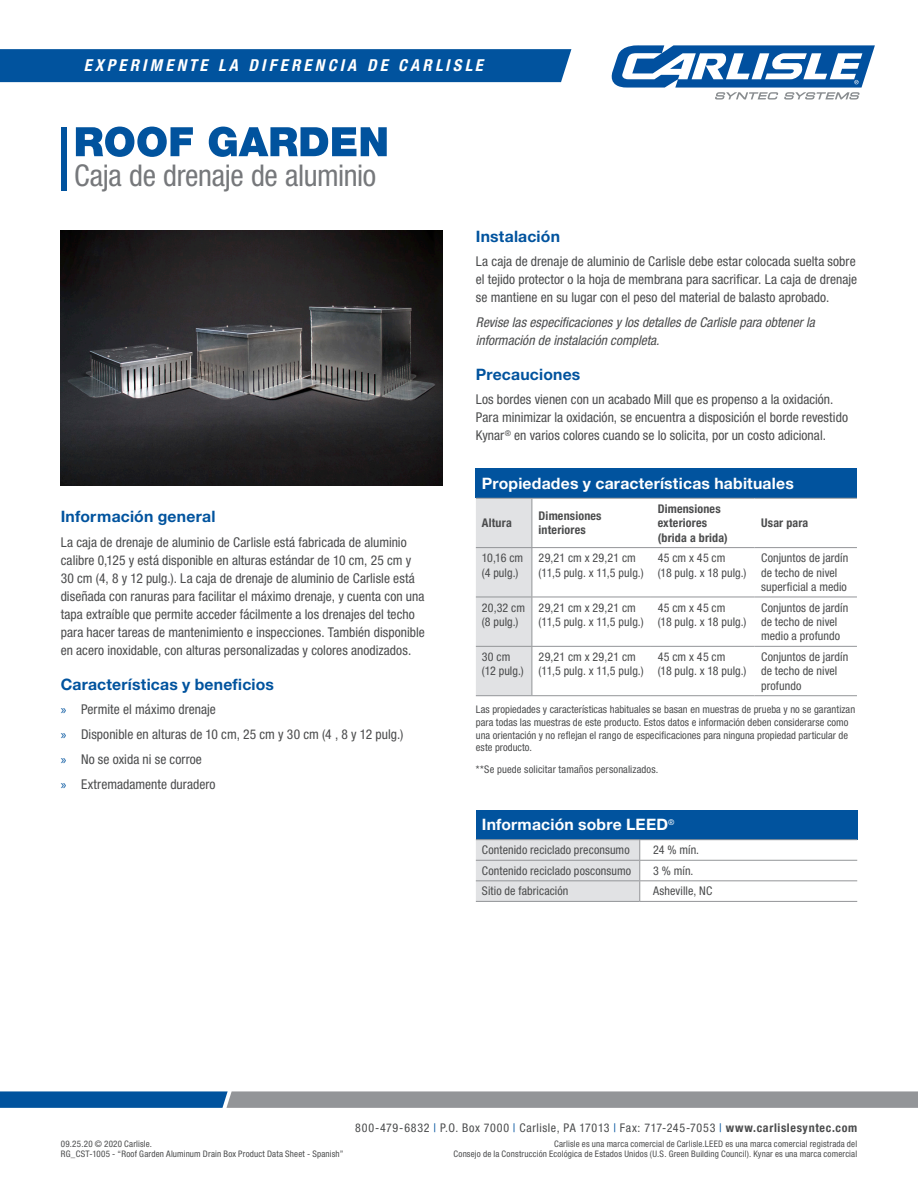
<style>
.page{position:relative;width:918px;height:1188px;background:#fff}
.page>*{position:absolute;margin:0;border:0;box-sizing:border-box;transform-origin:0 0}
.t1{font:condensed 30px "Helvetica Neue LT Std";letter-spacing:-.01em;color:#76787b}
.t2{font:italic 700 condensed 16.5px "Helvetica Neue LT Std";letter-spacing:.2em;color:#fff}
.t3{font:700 15.75px "Helvetica Neue LT Std";letter-spacing:.01em;color:#01539e}
.t4{font:700 15.75px "Helvetica Neue LT Std";letter-spacing:.015em;color:#fff}
.t5{font:condensed 13.5px/18px "Helvetica Neue LT Std";letter-spacing:.005em;color:#4b4c4d}
.t6{font:italic condensed 13.5px/18px "Helvetica Neue LT Std";color:#4b4c4d}
.t7{font:condensed 12px/14.4px "Helvetica Neue LT Std";letter-spacing:.005em;color:#4b4c4d}
.t8{font:condensed 12px "Helvetica Neue LT Std";letter-spacing:.05em;color:#4b4c4d}
.t9{font:700 condensed 12px/14.4px "Helvetica Neue LT Std";letter-spacing:.015em;color:#4b4c4d}
.t10{font:condensed 10.5px/12.8px "Helvetica Neue LT Std";letter-spacing:.005em;color:#4b4c4d}
.t11{font:condensed 9px "Helvetica Neue LT Std";letter-spacing:.02em;color:#4b4c4d}
.s1{font-family:"Myriad Pro";font-stretch:normal;color:#01539e}
.s2{color:#01539e}
.s3{font-weight:700}
</style>
<div class="page">
<svg style="left:76px;top:127px;width:117px;height:30px"></svg>
<svg style="left:209px;top:127px;width:178px;height:30px"></svg>
<div style="left:61px;top:127px;width:6px;height:64px;background:#01539e"></div>
<svg style="left:0;top:1091px;width:918px;height:17px;background:#74899d"></svg>
<div style="left:0;top:49px;width:571px;height:33px;background:#01539e"></div>
<svg style="left:612px;top:45px;width:263px;height:55px"></svg>
<img style="left:61px;top:230px;width:381px;height:256px">
<div style="left:476px;top:810px;width:381px;height:30px;background:#01539e"></div>
<hr style="left:476px;top:839px;width:164px;height:1px;background:#939598">
<hr style="left:640px;top:839px;width:217px;height:1px;background:#939598">
<hr style="left:640px;top:860px;width:217px;height:1px;background:#939598">
<hr style="left:640px;top:880px;width:217px;height:1px;background:#939598">
<svg style="left:476px;top:840px;width:164px;height:61px;background:#dedfe1"></svg>
<hr style="left:476px;top:901px;width:164px;height:1px;background:#939598">
<hr style="left:640px;top:901px;width:217px;height:1px;background:#939598">
<div style="left:476px;top:469px;width:381px;height:29px;background:#01539e"></div>
<div style="left:476px;top:499px;width:56px;height:196px;background:#e1e2e4"></div>
<hr style="left:476px;top:498px;width:56px;height:1px;background:#939598">
<hr style="left:532px;top:498px;width:119px;height:1px;background:#939598">
<hr style="left:532px;top:499px;width:1px;height:48px;background:#939598">
<hr style="left:651px;top:498px;width:103px;height:1px;background:#939598">
<hr style="left:754px;top:498px;width:103px;height:1px;background:#939598">
<hr style="left:476px;top:547px;width:56px;height:1px;background:#939598">
<hr style="left:532px;top:547px;width:119px;height:1px;background:#939598">
<hr style="left:532px;top:548px;width:1px;height:49px;background:#939598">
<hr style="left:651px;top:547px;width:103px;height:1px;background:#939598">
<hr style="left:754px;top:547px;width:103px;height:1px;background:#939598">
<hr style="left:476px;top:597px;width:56px;height:1px;background:#939598">
<hr style="left:532px;top:597px;width:119px;height:1px;background:#939598">
<hr style="left:532px;top:597px;width:1px;height:49px;background:#939598">
<hr style="left:651px;top:597px;width:103px;height:1px;background:#939598">
<hr style="left:754px;top:597px;width:103px;height:1px;background:#939598">
<hr style="left:476px;top:646px;width:56px;height:1px;background:#939598">
<hr style="left:532px;top:646px;width:119px;height:1px;background:#939598">
<hr style="left:532px;top:647px;width:1px;height:48px;background:#939598">
<hr style="left:651px;top:646px;width:103px;height:1px;background:#939598">
<hr style="left:754px;top:646px;width:103px;height:1px;background:#939598">
<hr style="left:476px;top:695px;width:56px;height:1px;background:#939598">
<hr style="left:532px;top:695px;width:119px;height:1px;background:#939598">
<hr style="left:651px;top:695px;width:103px;height:1px;background:#939598">
<hr style="left:754px;top:695px;width:103px;height:1px;background:#939598">
<p class="t2" style="left:84px;top:55px;width:401px">EXPERIMENTE LA DIFERENCIA DE CARLISLE</p>
<p class="t1" style="left:74px;top:158px;width:304px">Caja de drenaje de aluminio</p>
<p class="t3" style="left:61px;top:507px;width:156px">Información general</p>
<p class="t5" style="left:61px;top:533px;width:366px">La caja de drenaje de aluminio de Carlisle está fabricada de aluminio calibre 0,125 y está disponible en alturas estándar de 10 cm, 25 cm y 30 cm (4, 8 y 12 pulg.). La caja de drenaje de aluminio de Carlisle está diseñada con ranuras para facilitar el máximo drenaje, y cuenta con una tapa extraíble que permite acceder fácilmente a los drenajes del techo para hacer tareas de mantenimiento e inspecciones. También disponible en acero inoxidable, con alturas personalizadas y colores anodizados.</p>
<p class="t3" style="left:61px;top:674px;width:215px">Características y beneficios</p>
<p class="t5" style="left:61px;top:701px;width:157px"><span class="s1">»</span> Permite el máximo drenaje</p>
<p class="t5" style="left:61px;top:725px;width:344px"><span class="s1">»</span> Disponible en alturas de 10 cm, 25 cm y 30 cm (4 , 8 y 12 pulg.)</p>
<p class="t5" style="left:61px;top:750px;width:143px"><span class="s1">»</span> No se oxida ni se corroe</p>
<p class="t5" style="left:61px;top:775px;width:156px"><span class="s1">»</span> Extremadamente duradero</p>
<p class="t3" style="left:476px;top:226px;width:86px">Instalación</p>
<p class="t5" style="left:476px;top:253px;width:383px">La caja de drenaje de aluminio de Carlisle debe estar colocada suelta sobre el tejido protector o la hoja de membrana para sacrificar. La caja de drenaje se mantiene en su lugar con el peso del material de balasto aprobado.</p>
<p class="t6" style="left:476px;top:314px;width:340px">Revise las especificaciones y los detalles de Carlisle para obtener la información de instalación completa.</p>
<p class="t3" style="left:476px;top:364px;width:106px">Precauciones</p>
<p class="t5" style="left:476px;top:391px;width:374px">Los bordes vienen con un acabado Mill que es propenso a la oxidación.<br>Para minimizar la oxidación, se encuentra a disposición el borde revestido<br>Kynar<sup>®</sup> en varios colores cuando se lo solicita, por un costo adicional.</p>
<p class="t4" style="left:482px;top:474px;width:313px">Propiedades y características habituales</p>
<p class="t9" style="left:482px;top:516px;width:31px">Altura</p>
<p class="t9" style="left:539px;top:508px;width:64px">Dimensiones interiores</p>
<p class="t9" style="left:658px;top:501px;width:72px">Dimensiones exteriores (brida a brida)</p>
<p class="t9" style="left:761px;top:516px;width:49px">Usar para</p>
<p class="t7" style="left:482px;top:551px;width:43px">10,16 cm (4 pulg.)</p>
<p class="t7" style="left:539px;top:551px;width:106px">29,21 cm x 29,21 cm (11,5 pulg. x 11,5 pulg.)</p>
<p class="t7" style="left:658px;top:551px;width:90px">45 cm x 45 cm<br>(18 pulg. x 18 pulg.)</p>
<p class="t7" style="left:761px;top:551px;width:89px">Conjuntos de jardín de techo de nivel superficial a medio</p>
<p class="t7" style="left:482px;top:600px;width:45px">20,32 cm (8 pulg.)</p>
<p class="t7" style="left:539px;top:600px;width:106px">29,21 cm x 29,21 cm (11,5 pulg. x 11,5 pulg.)</p>
<p class="t7" style="left:658px;top:600px;width:90px">45 cm x 45 cm<br>(18 pulg. x 18 pulg.)</p>
<p class="t7" style="left:761px;top:600px;width:89px">Conjuntos de jardín de techo de nivel medio a profundo</p>
<p class="t7" style="left:482px;top:649px;width:43px">30 cm (12 pulg.)</p>
<p class="t7" style="left:539px;top:649px;width:106px">29,21 cm x 29,21 cm (11,5 pulg. x 11,5 pulg.)</p>
<p class="t7" style="left:658px;top:649px;width:90px">45 cm x 45 cm<br>(18 pulg. x 18 pulg.)</p>
<p class="t7" style="left:761px;top:649px;width:89px">Conjuntos de jardín de techo de nivel profundo</p>
<p class="t10" style="left:476px;top:703px;width:381px">Las propiedades y características habituales se basan en muestras de prueba y no se garantizan para todas las muestras de este producto. Estos datos e información deben considerarse como una orientación y no reflejan el rango de especificaciones para ninguna propiedad particular de este producto.</p>
<p class="t10" style="left:476px;top:763px;width:184px">**Se puede solicitar tamaños personalizados.</p>
<p class="t4" style="left:482px;top:815px;width:194px">Información sobre LEED<sup>®</sup></p>
<p class="t7" style="left:482px;top:843px;width:149px">Contenido reciclado preconsumo</p>
<p class="t7" style="left:653px;top:843px;width:47px">24 % mín.</p>
<p class="t7" style="left:482px;top:863px;width:151px">Contenido reciclado posconsumo</p>
<p class="t7" style="left:653px;top:863px;width:42px">3 % mín.</p>
<p class="t7" style="left:482px;top:884px;width:88px">Sitio de fabricación</p>
<p class="t7" style="left:653px;top:884px;width:60px">Asheville, NC</p>
<p class="t11" style="left:61px;top:1138px;width:93px">09.25.20 © 2020 Carlisle.</p>
<p class="t11" style="left:61px;top:1149px;width:284px">RG_CST-1005 - “Roof Garden Aluminum Drain Box Product Data Sheet - Spanish”</p>
<p class="t8" style="left:355px;top:1121px;width:503px">800-479-6832 <span class="s2">|</span> P.O. Box 7000 <span class="s2">|</span> Carlisle, PA 17013 <span class="s2">|</span> Fax: 717-245-7053 <span class="s2">|</span> <span class="s3">www.carlislesyntec.com</span></p>
<p class="t11" style="left:554px;top:1138px;width:305px">Carlisle es una marca comercial de Carlisle.LEED es una marca comercial registrada del</p>
<p class="t11" style="left:454px;top:1149px;width:405px">Consejo de la Construcción Ecológica de Estados Unidos (U.S. Green Building Council). Kynar es una marca comercial</p>
</div>
